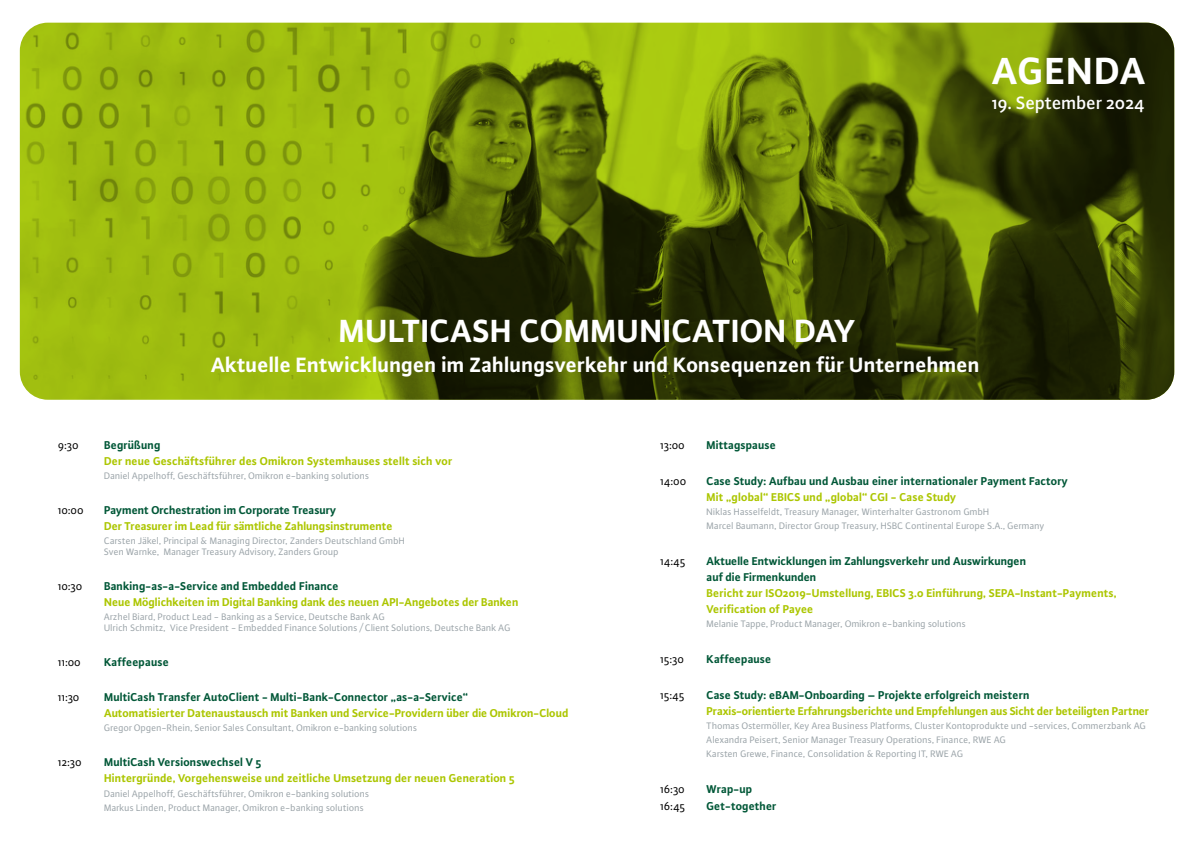
<style>
.page{position:relative;width:1191px;height:842px;background:#fff}
.page>*{position:absolute;margin:0;border:0;box-sizing:border-box;transform-origin:0 0}
.t1{font:700 40px "Plus Sans OT";letter-spacing:.03em;color:#fff}
.t2{font:700 34px "Plus Sans OT";letter-spacing:.01em;color:#fff}
.t3{font:700 22px "Plus Sans OT";color:#fff}
.t4{font:500 19px "Plus Sans OT";letter-spacing:-.01em;color:#fff}
.t5{font:700 12px/16px "Plus Sans OT";letter-spacing:-.01em;color:#acc600}
.t6{font:700 12px/16px "Plus Sans OT";color:#005737}
.t7{font:12px "Plus Sans OT";color:#000}
.t8{font:10px/14px "Plus Sans Pro";color:#9aa3a8}
.t9{font:10px/14px "Plus Sans OT";color:#9aa3a8}
</style>
<div class="page">
<svg style="left:20px;top:23px;width:1154px;height:377px;background:#657909"></svg>
<h1 class="t1" style="left:992px;top:45px;width:155px">AGENDA</h1>
<h3 class="t4" style="left:992px;top:91px;width:154px">19. September 2024</h3>
<h2 class="t2" style="left:339px;top:309px;width:518px">MULTICASH COMMUNICATION DAY</h2>
<h3 class="t3" style="left:211px;top:351px;width:770px">Aktuelle Entwicklungen im Zahlungsverkehr und Konsequenzen für Unternehmen</h3>
<p class="t7" style="left:58px;top:438px;width:22px">9:30</p>
<p class="t7" style="left:58px;top:503px;width:27px">10:00</p>
<p class="t7" style="left:58px;top:579px;width:26px">10:30</p>
<p class="t7" style="left:58px;top:655px;width:24px">11:00</p>
<p class="t7" style="left:58px;top:690px;width:23px">11:30</p>
<p class="t7" style="left:58px;top:755px;width:25px">12:30</p>
<p class="t6" style="left:104px;top:437px;width:58px">Begrüßung</p>
<p class="t5" style="left:104px;top:453px;width:350px">Der neue Geschäftsführer des Omikron Systemhauses stellt sich vor</p>
<p class="t9" style="left:104px;top:469px;width:267px">Daniel Appelhoff, Geschäftsführer, Omikron e-banking solutions</p>
<p class="t6" style="left:104px;top:502px;width:233px">Payment Orchestration im Corporate Treasury</p>
<p class="t5" style="left:104px;top:518px;width:290px">Der Treasurer im Lead für sämtliche Zahlungsinstrumente</p>
<p class="t8" style="left:104px;top:535px;width:302px;line-height:11px">Carsten Jäkel, Principal &amp; Managing Director, Zanders Deutschland GmbH<br>Sven Warnke, Manager Treasury Advisory, Zanders Group</p>
<p class="t6" style="left:104px;top:578px;width:236px">Banking-as-a-Service and Embedded Finance</p>
<p class="t5" style="left:104px;top:594px;width:416px">Neue Möglichkeiten im Digital Banking dank des neuen API-Angebotes der Banken</p>
<p class="t8" style="left:104px;top:611px;width:408px;line-height:11px">Arzhel Biard, Product Lead - Banking as a Service, Deutsche Bank AG<br>Ulrich Schmitz, Vice President - Embedded Finance Solutions / Client Solutions, Deutsche Bank AG</p>
<p class="t6" style="left:104px;top:654px;width:66px">Kaffeepause</p>
<p class="t6" style="left:104px;top:689px;width:366px">MultiCash Transfer AutoClient - Multi-Bank-Connector „as-a-Service“</p>
<p class="t5" style="left:104px;top:705px;width:466px">Automatisierter Datenaustausch mit Banken und Service-Providern über die Omikron-Cloud</p>
<p class="t8" style="left:104px;top:721px;width:315px">Gregor Opgen-Rhein, Senior Sales Consultant, Omikron e-banking solutions</p>
<p class="t6" style="left:104px;top:754px;width:159px">MultiCash Versionswechsel V 5</p>
<p class="t5" style="left:104px;top:770px;width:412px">Hintergründe, Vorgehensweise und zeitliche Umsetzung der neuen Generation 5</p>
<p class="t8" style="left:104px;top:787px;width:267px">Daniel Appelhoff, Geschäftsführer, Omikron e-banking solutions<br>Markus Linden, Product Manager, Omikron e-banking solutions</p>
<p class="t7" style="left:660px;top:438px;width:26px">13:00</p>
<p class="t6" style="left:706px;top:437px;width:71px">Mittagspause</p>
<p class="t7" style="left:660px;top:474px;width:27px">14:00</p>
<p class="t6" style="left:706px;top:473px;width:363px">Case Study: Aufbau und Ausbau einer internationaler Payment Factory</p>
<p class="t5" style="left:706px;top:489px;width:251px">Mit „global“ EBICS und „global“ CGI - Case Study</p>
<p class="t9" style="left:706px;top:505px;width:339px">Niklas Hasselfeldt, Treasury Manager, Winterhalter Gastronom GmbH<br>Marcel Baumann, Director Group Treasury, HSBC Continental Europe S.A., Germany</p>
<p class="t7" style="left:660px;top:554px;width:27px">14:45</p>
<p class="t6" style="left:706px;top:553px;width:321px">Aktuelle Entwicklungen im Zahlungsverkehr und Auswirkungen auf die Firmenkunden</p>
<p class="t5" style="left:706px;top:585px;width:411px">Bericht zur ISO2019-Umstellung, EBICS 3.0 Einführung, SEPA-Instant-Payments,<br>Verification of Payee</p>
<p class="t8" style="left:706px;top:617px;width:261px">Melanie Tappe, Product Manager, Omikron e-banking solutions</p>
<p class="t7" style="left:660px;top:652px;width:25px">15:30</p>
<p class="t6" style="left:706px;top:651px;width:66px">Kaffeepause</p>
<p class="t7" style="left:660px;top:688px;width:26px">15:45</p>
<p class="t6" style="left:706px;top:687px;width:324px">Case Study: eBAM-Onboarding – Projekte erfolgreich meistern</p>
<p class="t5" style="left:706px;top:703px;width:444px">Praxis-orientierte Erfahrungsberichte und Empfehlungen aus Sicht der beteiligten Partner</p>
<p class="t8" style="left:706px;top:719px;width:441px">Thomas Ostermöller, Key Area Business Platforms, Cluster Kontoprodukte und -services, Commerzbank AG<br>Alexandra Peisert, Senior Manager Treasury Operations, Finance, RWE AG<br>Karsten Grewe, Finance, Consolidation &amp; Reporting IT, RWE AG</p>
<p class="t7" style="left:660px;top:782px;width:26px">16:30</p>
<p class="t6" style="left:706px;top:781px;width:47px">Wrap-up</p>
<p class="t7" style="left:660px;top:799px;width:26px">16:45</p>
<p class="t6" style="left:706px;top:798px;width:71px">Get-together</p>
</div>
